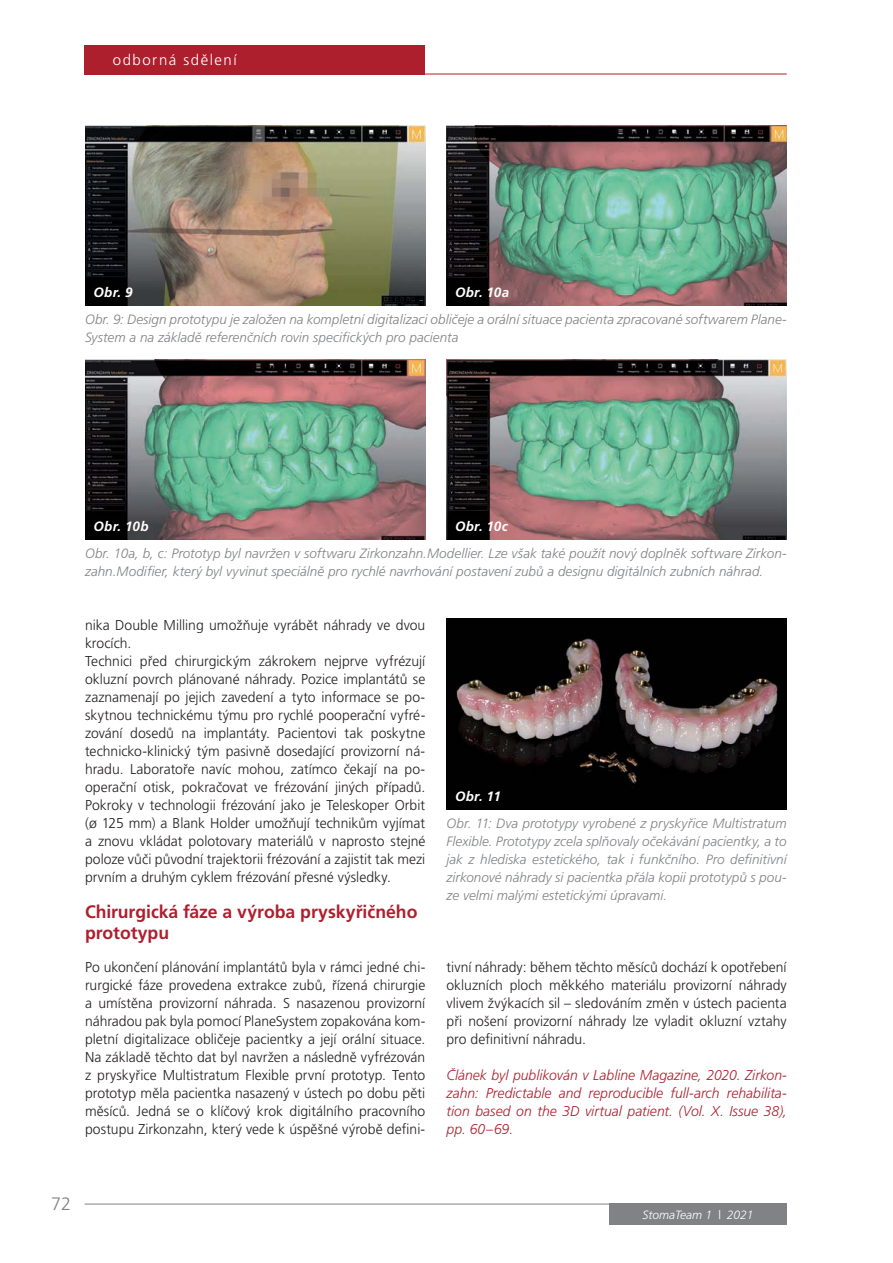
<style>
.page{position:relative;width:893px;height:1263px;background:#fff}
.page>*{position:absolute;margin:0;border:0;box-sizing:border-box;transform-origin:0 0}
.t1{font:700 18px/21px "Frutiger CE";color:#ae1f2e}
.t2{font:300 18px "Frutiger CE";color:#808285}
.t3{font:300 15px "Frutiger CE";letter-spacing:.1em;color:#fff}
.t4{font:300 14.25px/18px "Frutiger CE";color:#231f20;text-align:justify}
.t5{font:italic 300 14.25px/18px "Frutiger CE";color:#ae1f2e;text-align:justify}
.t6{font:italic 300 13.5px/18px "Frutiger CE";color:#808285}
.t7{font:italic 700 13.5px "Frutiger CE";letter-spacing:.01em;color:#fff}
.t8{font:italic 300 12px "Frutiger CE";color:#fff}
</style>
<div class="page">
<hr style="left:85px;top:1204px;width:702px;height:1px;background:#808285">
<div style="left:609px;top:1204px;width:178px;height:21px;background:#808285"></div>
<hr style="left:85px;top:74px;width:702px;height:1px;background:#ae1f2e">
<div style="left:85px;top:45px;width:340px;height:29px;background:#ae1f2e"></div>
<img style="left:85px;top:126px;width:340px;height:180px">
<img style="left:446px;top:126px;width:341px;height:180px">
<img style="left:85px;top:360px;width:340px;height:180px">
<img style="left:446px;top:360px;width:341px;height:180px">
<img style="left:446px;top:618px;width:341px;height:192px">
<p class="t3" style="left:113px;top:54px;width:125px">odborná sdělení</p>
<p class="t7" style="left:455px;top:285px;width:56px">Obr. 10a</p>
<p class="t7" style="left:94px;top:285px;width:41px">Obr. 9</p>
<p class="t6" style="left:85px;top:311px;width:703px">Obr. 9: Design prototypu je založen na kompletní digitalizaci obličeje a orální situace pacienta zpracované softwarem Plane-<br>System a na základě referenčních rovin specifických pro pacienta</p>
<p class="t7" style="left:94px;top:519px;width:57px">Obr. 10b</p>
<p class="t7" style="left:455px;top:519px;width:54px">Obr. 10c</p>
<p class="t6" style="left:85px;top:545px;width:703px">Obr. 10a, b, c: Prototyp byl navržen v softwaru Zirkonzahn.Modellier. Lze však také použít nový doplněk software Zirkon&shy;zahn.Modifier, který byl vyvinut speciálně pro rychlé navrhování postavení zubů a designu digitálních zubních náhrad.</p>
<p class="t4" style="left:85px;top:617px;width:342px;text-align:left">nika Double Milling umožňuje vyrábět náhrady ve dvou krocích.<br>Technici před chirurgickým zákrokem nejprve vyfrézují okluzní povrch plánované náhrady. Pozice implantátů se zaznamenají po jejich zavedení a tyto informace se po&shy;skytnou technickému týmu pro rychlé pooperační vyfré&shy;zování dosedů na implantáty. Pacientovi tak poskytne technicko-klinický tým pasivně dosedající provizorní ná&shy;hradu. Laboratoře navíc mohou, zatímco čekají na po&shy;operační otisk, pokračovat ve frézování jiných případů.<br>Pokroky v technologii frézování jako je Teleskoper Orbit (ø 125 mm) a Blank Holder umožňují technikům vyjímat a znovu vkládat polotovary materiálů v naprosto stejné poloze vůči původní trajektorii frézování a zajistit tak mezi prvním a druhým cyklem frézování přesné výsledky.</p>
<p class="t1" style="left:85px;top:902px;width:334px">Chirurgická fáze a výroba pryskyřičného prototypu</p>
<p class="t4" style="left:85px;top:959px;width:342px">Po ukončení plánování implantátů byla v rámci jedné chi&shy;rurgické fáze provedena extrakce zubů, řízená chirurgie a umístěna provizorní náhrada. S nasazenou provizorní náhradou pak byla pomocí PlaneSystem zopakována kom&shy;pletní digitalizace obličeje pacientky a její orální situace.<br>Na základě těchto dat byl navržen a následně vyfrézován z pryskyřice Multistratum Flexible první prototyp. Tento prototyp měla pacientka nasazený v ústech po dobu pěti měsíců. Jedná se o klíčový krok digitálního pracovního postupu Zirkonzahn, který vede k úspěšné výrobě defini-</p>
<p class="t7" style="left:455px;top:789px;width:47px">Obr. 11</p>
<p class="t6" style="left:446px;top:815px;width:342px;text-align:justify">Obr. 11: Dva prototypy vyrobené z pryskyřice Multistratum Flexible. Prototypy zcela splňovaly očekávání pacientky, a to jak z hlediska estetického, tak i funkčního. Pro definitivní zirkonové náhrady si pacientka přála kopii prototypů s pou&shy;ze velmi malými estetickými úpravami.</p>
<p class="t4" style="left:446px;top:959px;width:342px">tivní náhrady: během těchto měsíců dochází k opotřebení okluzních ploch měkkého materiálu provizorní náhrady vlivem žvýkacích sil – sledováním změn v ústech pacienta při nošení provizorní náhrady lze vyladit okluzní vztahy pro definitivní náhradu.</p>
<p class="t5" style="left:446px;top:1067px;width:342px">Článek byl publikován v Labline Magazine, 2020. Zirkon&shy;zahn: Predictable and reproducible full-arch rehabilita&shy;tion based on the 3D virtual patient. (Vol. X. Issue 38), pp. 60–69.</p>
<p class="t2" style="left:51px;top:1197px;width:22px">72</p>
<p class="t8" style="left:642px;top:1210px;width:112px">StomaTeam 1 | 2021</p>
</div>
